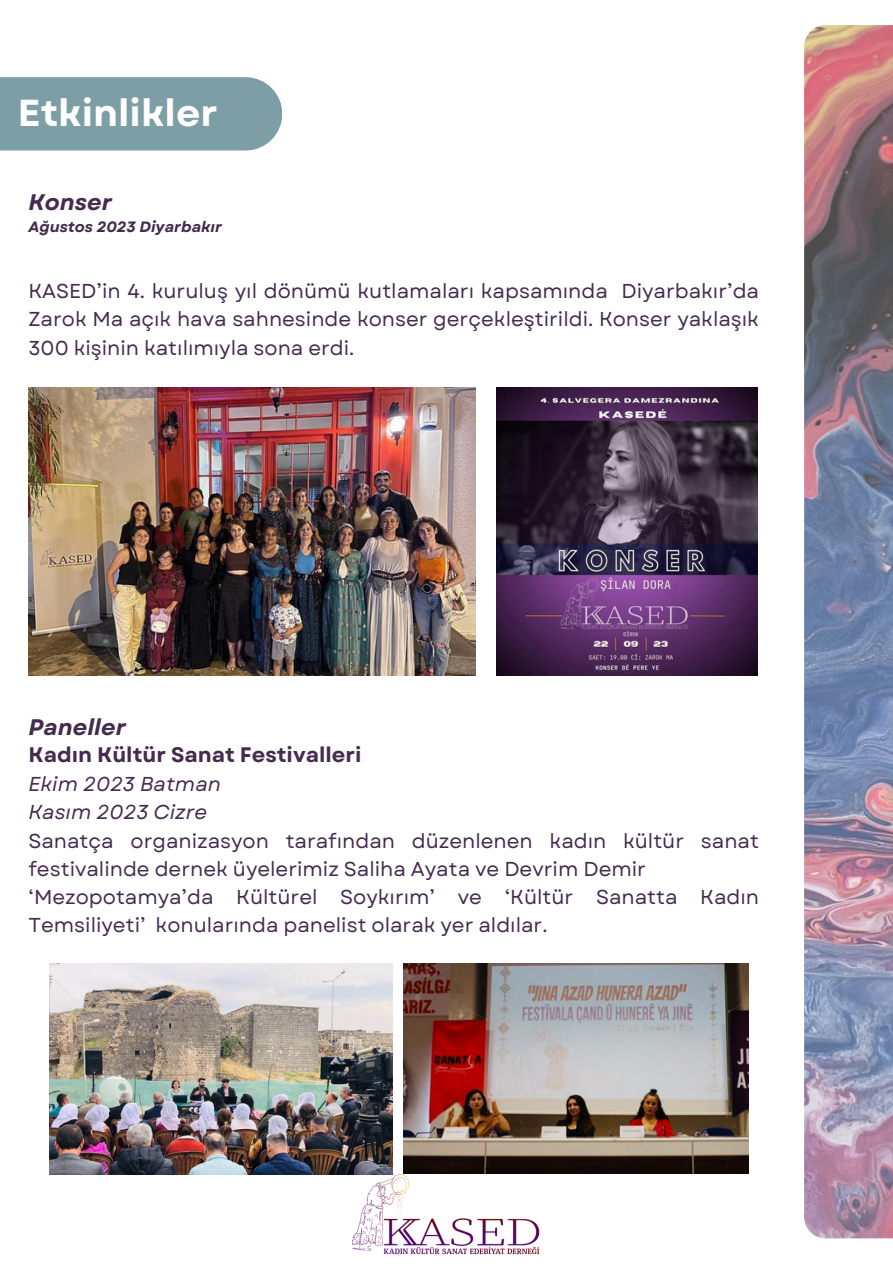
<style>
.page{position:relative;width:893px;height:1264px;background:#fff}
.page>*{position:absolute;margin:0;border:0;box-sizing:border-box;transform-origin:0 0}
.t1{font:700 37.5px "Garet";color:#fff}
.t2{font:italic 700 22.5px "Garet";color:#452b4e}
.t3{font:700 21px "Garet";color:#452b4e}
.t4{font:20.1px/28.2px "Garet";color:#452b4e;text-align:justify}
.t5{font:italic 700 15px "Garet";color:#452b4e}
.s1{font-style:italic}
</style>
<div class="page">
<div style="left:0;top:77px;width:282px;height:73px;background:#7c9ea4"></div>
<img style="left:804px;top:25px;width:88px;height:1213px">
<img style="left:28px;top:387px;width:447px;height:288px">
<img style="left:496px;top:387px;width:261px;height:288px">
<img style="left:50px;top:963px;width:342px;height:211px">
<img style="left:404px;top:963px;width:344px;height:210px">
<img style="left:353px;top:1174px;width:187px;height:81px">
<p class="t1" style="left:18px;top:86px;width:201px">Etkinlikler</p>
<p class="t2" style="left:28px;top:186px;width:85px">Konser</p>
<h2 class="t5" style="left:28px;top:216px;width:195px">Ağustos 2023 Diyarbakır</h2>
<h3 class="t4" style="left:28px;top:277px;width:732px">KASED’in 4. kuruluş yıl dönümü kutlamaları kapsamında Diyarbakır’da Zarok Ma açık hava sahnesinde konser gerçekleştirildi. Konser yaklaşık 300 kişinin katılımıyla sona erdi.</h3>
<p class="t2" style="left:28px;top:710px;width:99px">Paneller</p>
<p class="t3" style="left:28px;top:739px;width:332px">Kadın Kültür Sanat Festivalleri</p>
<p class="t4" style="left:28px;top:770px;width:732px;text-align:left"><span class="s1">Ekim 2023 Batman<br>Kasım 2023 Cizre<br></span>Sanatça organizasyon tarafından düzenlenen kadın kültür sanat festivalinde dernek üyelerimiz Saliha Ayata ve Devrim Demir ‘Mezopotamya’da Kültürel Soykırım’ ve ‘Kültür Sanatta Kadın Temsiliyeti’ konularında panelist olarak yer aldılar.</p>
</div>
